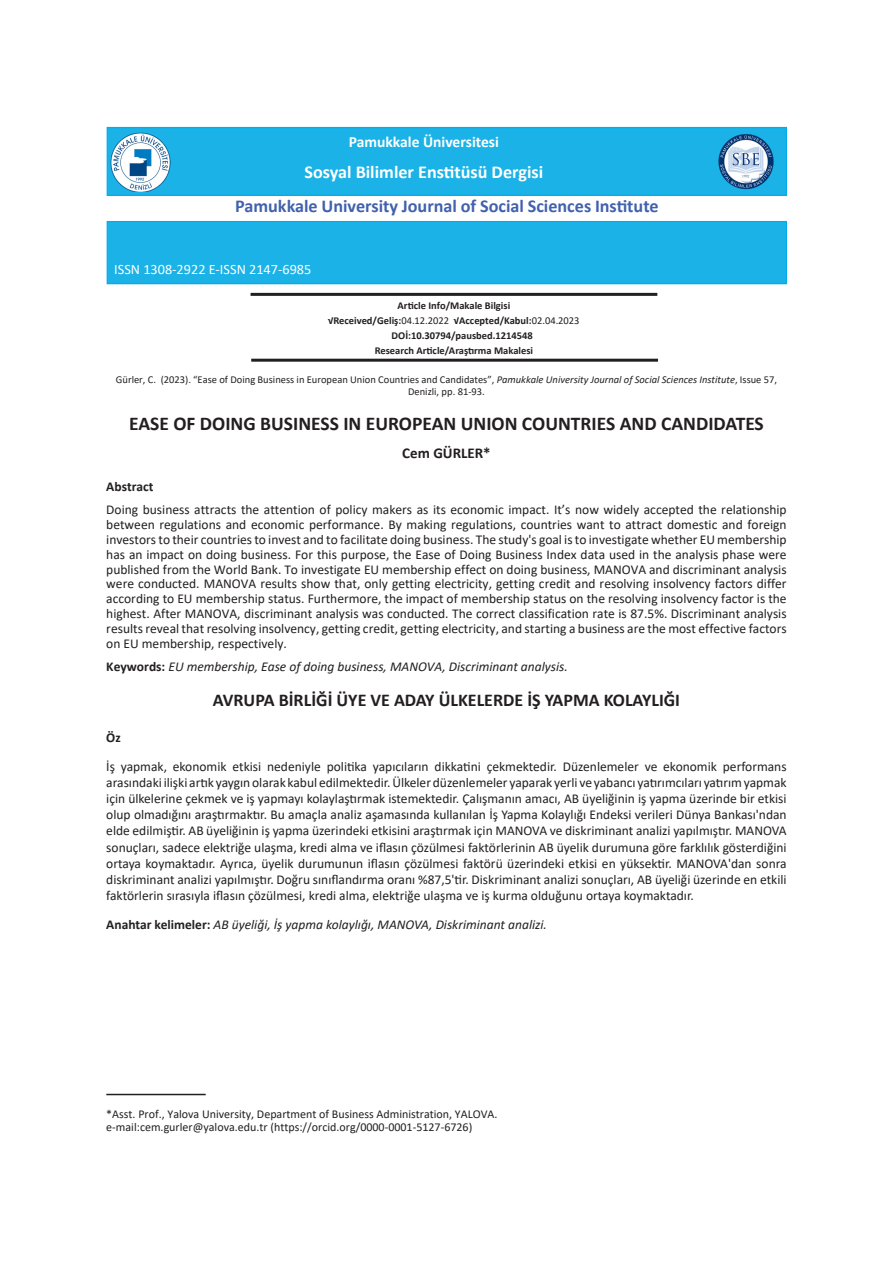
<style>
.page{position:relative;width:893px;height:1263px;background:#fff}
.page>*{position:absolute;margin:0;border:0;box-sizing:border-box;transform-origin:0 0}
.t1{font:700 19.5px "Calibri";color:#231f20}
.t2{font:700 18.15px "Calibri";color:#4161ad}
.t3{font:700 18.15px "Calibri";color:#fff}
.t4{font:700 18px "Calibri";color:#231f20}
.t5{font:700 15.6px "Calibri";color:#fff}
.t6{font:700 15px "Calibri";color:#231f20}
.t7{font:14.25px "Calibri";color:#fff}
.t8{font:13.5px/14.9px "Calibri";color:#231f20;text-align:justify}
.t9{font:italic 13.5px "Calibri";color:#231f20}
.t10{font:700 13.5px "Calibri";color:#231f20}
.t11{font:12px/13.5px "Calibri";color:#231f20}
.t12{font:10.5px/12px "Calibri";color:#231f20;text-align:center}
.t13{font:700 10.5px "Calibri";color:#231f20}
.s1{font-weight:400}
.s2{font-style:italic}
.s3{font-weight:700;font-style:normal}
</style>
<div class="page">
<hr style="left:251px;top:293px;width:406px;height:3px;background:#231f20">
<hr style="left:251px;top:359px;width:407px;height:3px;background:#231f20">
<div style="left:107px;top:221px;width:680px;height:63px;background:#1ab2e7;border:1px solid #00aeef"></div>
<div style="left:107px;top:127px;width:680px;height:69px;background:#1ab2e7;border:1px solid #00aeef"></div>
<img style="left:718px;top:134px;width:56px;height:56px">
<img style="left:111px;top:133px;width:60px;height:59px">
<hr style="left:106px;top:1094px;width:100px;height:1px;background:#231f20">
<p class="t5" style="left:349px;top:131px;width:152px">Pamukkale Üniversitesi</p>
<h2 class="t3" style="left:304px;top:160px;width:240px">Sosyal Bilimler Enstitüsü Dergisi</h2>
<h2 class="t2" style="left:235px;top:193px;width:425px">Pamukkale University Journal of Social Sciences Institute</h2>
<p class="t7" style="left:114px;top:260px;width:199px">ISSN 1308-2922 E-ISSN 2147-6985</p>
<p class="t13" style="left:398px;top:298px;width:114px">Article Info/Makale Bilgisi</p>
<p class="t13" style="left:328px;top:313px;width:253px">√Received/Geliş:<span class="s1">04.12.2022</span> √Accepted/Kabul:<span class="s1">02.04.2023</span></p>
<p class="t13" style="left:392px;top:328px;width:143px">DOİ:10.30794/pausbed.1214548</p>
<p class="t13" style="left:375px;top:343px;width:160px">Research Article/Araştırma Makalesi</p>
<p class="t12" style="left:116px;top:373px;width:663px">Gürler, C. (2023). “Ease of Doing Business in European Union Countries and Candidates”, <span class="s2">Pamukkale University Journal of Social Sciences Institute</span>, Issue 57,<br>Denizli, pp. 81-93.</p>
<h1 class="t1" style="left:129px;top:409px;width:636px">EASE OF DOING BUSINESS IN EUROPEAN UNION COUNTRIES AND CANDIDATES</h1>
<p class="t6" style="left:402px;top:443px;width:90px">Cem GÜRLER*</p>
<p class="t10" style="left:106px;top:477px;width:49px">Abstract</p>
<p class="t8" style="left:106px;top:502px;width:682px">Doing business attracts the attention of policy makers as its economic impact. It’s now widely accepted the relationship between regulations and economic performance. By making regulations, countries want to attract domestic and foreign investors to their countries to invest and to facilitate doing business. The study's goal is to investigate whether EU membership has an impact on doing business. For this purpose, the Ease of Doing Business Index data used in the analysis phase were published from the World Bank. To investigate EU membership effect on doing business, MANOVA and discriminant analysis were conducted. MANOVA results show that, only getting electricity, getting credit and resolving insolvency factors differ according to EU membership status. Furthermore, the impact of membership status on the resolving insolvency factor is the highest. After MANOVA, discriminant analysis was conducted. The correct classification rate is 87.5%. Discriminant analysis results reveal that resolving insolvency, getting credit, getting electricity, and starting a business are the most effective factors on EU membership, respectively.</p>
<p class="t9" style="left:106px;top:657px;width:463px"><span class="s3">Keywords:</span> EU membership, Ease of doing business, MANOVA, Discriminant analysis.</p>
<h3 class="t4" style="left:213px;top:688px;width:469px">AVRUPA BİRLİĞİ ÜYE VE ADAY ÜLKELERDE İŞ YAPMA KOLAYLIĞI</h3>
<p class="t10" style="left:106px;top:728px;width:16px">Öz</p>
<p class="t8" style="left:106px;top:758px;width:682px;line-height:16.2px">İş yapmak, ekonomik etkisi nedeniyle politika yapıcıların dikkatini çekmektedir. Düzenlemeler ve ekonomik performans arasındaki ilişki artık yaygın olarak kabul edilmektedir. Ülkeler düzenlemeler yaparak yerli ve yabancı yatırımcıları yatırım yapmak için ülkelerine çekmek ve iş yapmayı kolaylaştırmak istemektedir. Çalışmanın amacı, AB üyeliğinin iş yapma üzerinde bir etkisi olup olmadığını araştırmaktır. Bu amaçla analiz aşamasında kullanılan İş Yapma Kolaylığı Endeksi verileri Dünya Bankası'ndan elde edilmiştir. AB üyeliğinin iş yapma üzerindeki etkisini araştırmak için MANOVA ve diskriminant analizi yapılmıştır. MANOVA sonuçları, sadece elektriğe ulaşma, kredi alma ve iflasın çözülmesi faktörlerinin AB üyelik durumuna göre farklılık gösterdiğini ortaya koymaktadır. Ayrıca, üyelik durumunun iflasın çözülmesi faktörü üzerindeki etkisi en yüksektir. MANOVA'dan sonra diskriminant analizi yapılmıştır. Doğru sınıflandırma oranı %87,5'tir. Diskriminant analizi sonuçları, AB üyeliği üzerinde en etkili faktörlerin sırasıyla iflasın çözülmesi, kredi alma, elektriğe ulaşma ve iş kurma olduğunu ortaya koymaktadır.</p>
<p class="t9" style="left:106px;top:915px;width:442px"><span class="s3">Anahtar kelimeler:</span> AB üyeliği, İş yapma kolaylığı, MANOVA, Diskriminant analizi.</p>
<p class="t11" style="left:106px;top:1106px;width:393px">*Asst. Prof., Yalova University, Department of Business Administration, YALOVA. e-mail:cem.gurler@yalova.edu.tr (https://orcid.org/0000-0001-5127-6726)</p>
</div>
